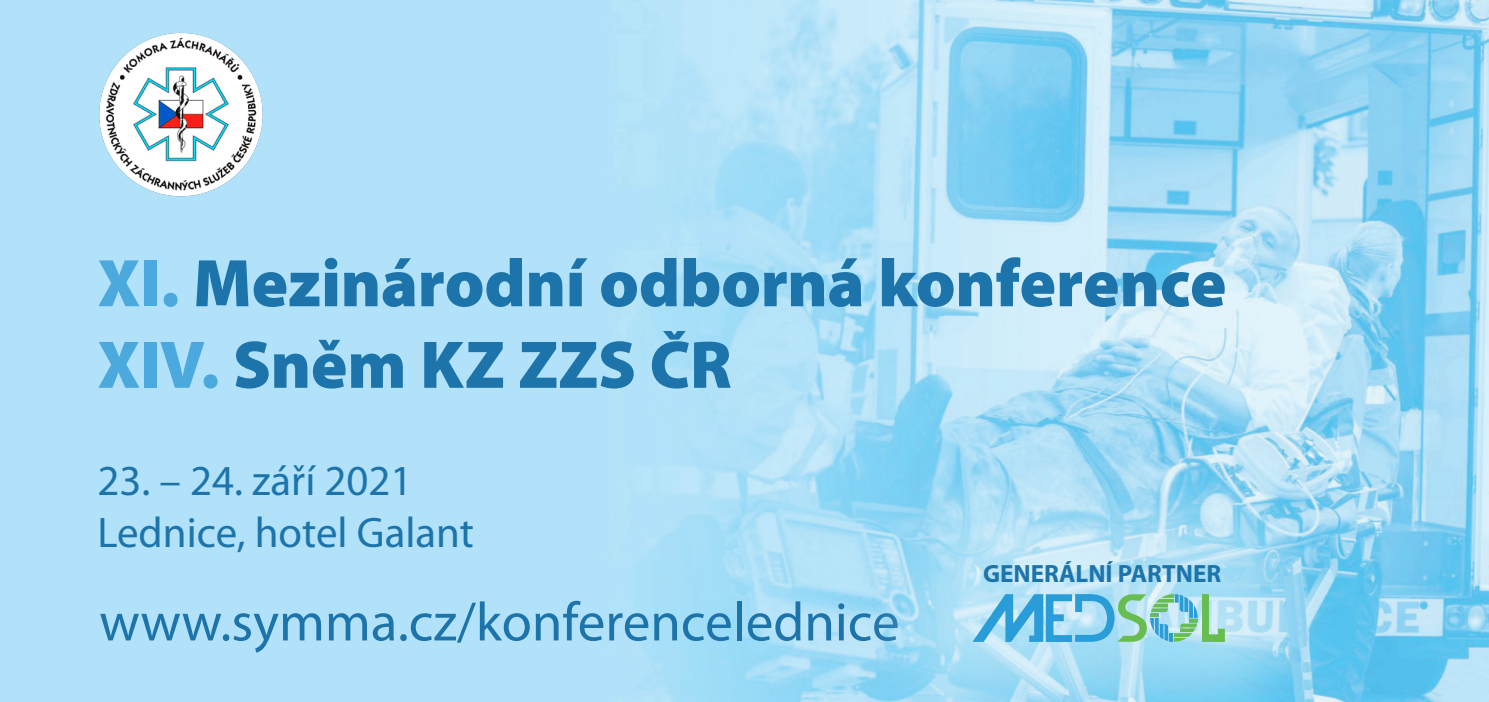
<style>
.page{position:relative;width:1489px;height:702px;background:#fff}
.page>*{position:absolute;margin:0;border:0;box-sizing:border-box;transform-origin:0 0}
.t1{font:900 68px/81.5px "Myriad Pro";letter-spacing:-.005em;color:#1d74ab}
.t2{font:55px "Myriad Pro";color:#1d74ab}
.t3{font:43px/51.5px "Myriad Pro";color:#1d74ab}
.t4{font:700 25px "Myriad Pro";color:#1d74ab}
.s1{color:#4ba9de}
</style>
<div class="page">
<img style="left:0;top:0;width:1488px;height:702px">
<img style="left:99px;top:33px;width:164px;height:163px;border-radius:82px">
<div style="left:856px;top:443px;width:486px;height:259px;background:#fff;opacity:.45"></div>
<svg style="left:972px;top:594px;width:252px;height:48px;background:#87cad8"></svg>
<p class="t1" style="left:97px;top:240px;width:1130px"><span class="s1">XI.</span> Mezinárodní odborná konference<br><span class="s1">XIV.</span> Sněm KZ ZZS ČR</p>
<p class="t3" style="left:97px;top:454px;width:378px">23. – 24. září 2021<br>Lednice, hotel Galant</p>
<p class="t2" style="left:99px;top:588px;width:801px">www.symma.cz/konferencelednice</p>
<p class="t4" style="left:983px;top:556px;width:240px">GENERÁLNÍ PARTNER</p>
</div>
